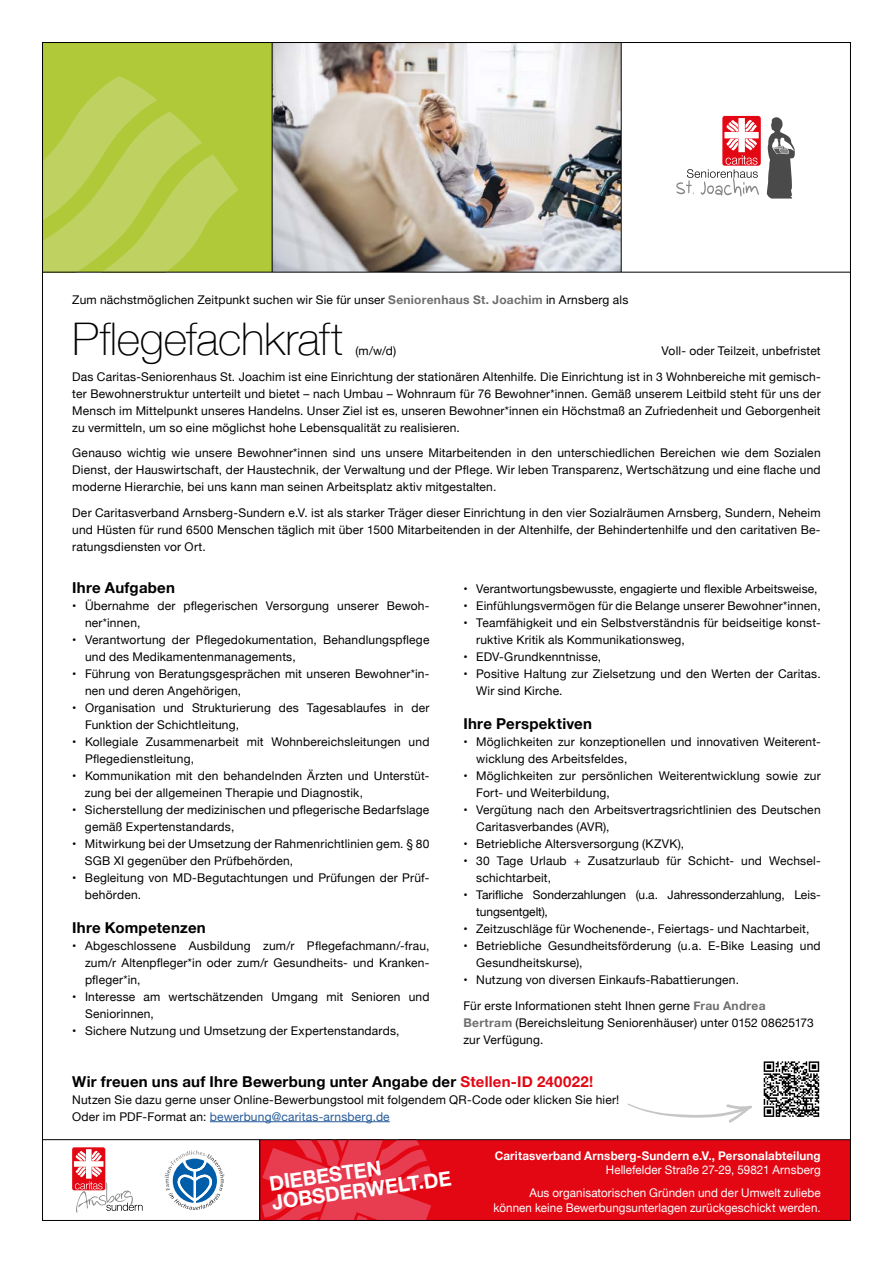
<style>
.page{position:relative;width:893px;height:1263px;background:#fff}
.page>*{position:absolute;margin:0;border:0;box-sizing:border-box;transform-origin:0 0}
.t1{font:100 45px "Helvetica Neue";letter-spacing:-.005em;color:#000}
.t2{font:700 20.55px/19.5px "Helvetica Neue";color:#fff}
.t3{font:700 15px "Helvetica Neue";letter-spacing:.015em;color:#000}
.t4{font:12px/17px "Helvetica Neue";letter-spacing:.015em;color:#000}
.t5{font:12px/23px "Helvetica Neue";letter-spacing:.005em;color:#fff;text-align:right}
.t6{font:12px/17px "Helvetica Neue";letter-spacing:-.005em;color:#000}
.t7{font:700 12px "Helvetica Neue";letter-spacing:.015em;color:#fff}
.s1{font-weight:700;color:#706f6f}
.s2{color:#e30613}
.s3{color:#275b9b}
</style>
<div class="page">
<svg style="left:72px;top:1147px;width:71px;height:66px"></svg>
<svg style="left:165px;top:1150px;width:59px;height:60px"></svg>
<div style="left:43px;top:43px;width:229px;height:229px;background:#afc938"></div>
<svg style="left:44px;top:76px;width:194px;height:196px"></svg>
<div style="left:259px;top:1140px;width:591px;height:80px;background:#e30613"></div>
<svg style="left:262px;top:1140px;width:170px;height:79px"></svg>
<img style="left:273px;top:44px;width:348px;height:228px">
<hr style="left:210px;top:1121px;width:180px;height:1px;background:#275b9b">
<svg style="left:763px;top:1061px;width:57px;height:56px"></svg>
<svg style="left:764px;top:1061px;width:55px;height:56px"></svg>
<svg style="left:627px;top:1103px;width:125px;height:20px"></svg>
<svg style="left:676px;top:115px;width:119px;height:84px"></svg>
<hr style="left:43px;top:1139px;width:807px;height:1px;background:#000">
<hr style="left:259px;top:1140px;width:1px;height:80px;background:#000">
<hr style="left:43px;top:272px;width:807px;height:1px;background:#000">
<hr style="left:621px;top:43px;width:1px;height:229px;background:#000">
<hr style="left:272px;top:43px;width:1px;height:229px;background:#000">
<p class="t4" style="left:72px;top:292px;width:558px">Zum nächstmöglichen Zeitpunkt suchen wir Sie für unser <span class="s1">Seniorenhaus St. Joachim</span> in Arnsberg als</p>
<h1 class="t1" style="left:72px;top:305px;width:272px">Pflegefachkraft</h1>
<p class="t4" style="left:355px;top:343px;width:42px">(m/w/d)</p>
<p class="t4" style="left:72px;top:339px;width:750px;line-height:25.5px;text-align:right">Voll- oder Teilzeit, unbefristet<br>Das Caritas-Seniorenhaus St. Joachim ist eine Einrichtung der stationären Altenhilfe. Die Einrichtung ist in 3 Wohnbereiche mit gemisch-</p>
<p class="t4" style="left:72px;top:386px;width:750px;text-align:justify">ter Bewohnerstruktur unterteilt und bietet – nach Umbau – Wohnraum für 76 Bewohner*innen. Gemäß unserem Leitbild steht für uns der Mensch im Mittelpunkt unseres Handelns. Unser Ziel ist es, unseren Bewohner*innen ein Höchstmaß an Zufriedenheit und Geborgenheit zu vermitteln, um so eine möglichst hohe Lebensqualität zu realisieren.</p>
<p class="t4" style="left:72px;top:445px;width:750px;text-align:justify">Genauso wichtig wie unsere Bewohner*innen sind uns unsere Mitarbeitenden in den unterschiedlichen Bereichen wie dem Sozialen Dienst, der Hauswirtschaft, der Haustechnik, der Verwaltung und der Pflege. Wir leben Transparenz, Wertschätzung und eine flache und moderne Hierarchie, bei uns kann man seinen Arbeitsplatz aktiv mitgestalten.</p>
<p class="t4" style="left:72px;top:505px;width:750px;text-align:justify">Der Caritasverband Arnsberg-Sundern e.V. ist als starker Träger dieser Einrichtung in den vier Sozialräumen Arnsberg, Sundern, Neheim und Hüsten für rund 6500 Menschen täglich mit über 1500 Mitarbeitenden in der Altenhilfe, der Behindertenhilfe und den caritativen Be&shy;ratungsdiensten vor Ort.</p>
<p class="t3" style="left:72px;top:576px;width:104px">Ihre Aufgaben</p>
<p class="t4" style="left:85px;top:598px;width:346px;text-indent:-13px">• Übernahme der pflegerischen Versorgung unserer Bewoh&shy;ner*innen,</p>
<p class="t4" style="left:85px;top:632px;width:346px;text-indent:-13px">• Verantwortung der Pflegedokumentation, Behandlungspflege und des Medikamentenmanagements,</p>
<p class="t4" style="left:85px;top:666px;width:346px;text-indent:-13px">• Führung von Beratungsgesprächen mit unseren Bewohner*in&shy;nen und deren Angehörigen,</p>
<p class="t4" style="left:85px;top:700px;width:346px;text-indent:-13px">• Organisation und Strukturierung des Tagesablaufes in der<br>Funktion der Schichtleitung,</p>
<p class="t4" style="left:85px;top:734px;width:346px;text-indent:-13px">• Kollegiale Zusammenarbeit mit Wohnbereichsleitungen und<br>Pflegedienstleitung,</p>
<p class="t4" style="left:85px;top:768px;width:346px;text-indent:-13px">• Kommunikation mit den behandelnden Ärzten und Unterstüt&shy;zung bei der allgemeinen Therapie und Diagnostik,</p>
<p class="t4" style="left:85px;top:802px;width:346px;text-indent:-13px">• Sicherstellung der medizinischen und pflegerische Bedarfslage gemäß Expertenstandards,</p>
<p class="t4" style="left:85px;top:836px;width:346px;text-indent:-13px">• Mitwirkung bei der Umsetzung der Rahmenrichtlinien gem. § 80<br>SGB XI gegenüber den Prüfbehörden,</p>
<p class="t4" style="left:85px;top:870px;width:346px;text-indent:-13px">• Begleitung von MD-Begutachtungen und Prüfungen der Prüf&shy;behörden.</p>
<p class="t3" style="left:72px;top:916px;width:135px">Ihre Kompetenzen</p>
<p class="t4" style="left:85px;top:938px;width:346px;text-align:justify;text-indent:-13px">• Abgeschlossene Ausbildung zum/r Pflegefachmann/-frau, zum/r Altenpfleger*in oder zum/r Gesundheits- und Kranken&shy;pfleger*in,</p>
<p class="t4" style="left:85px;top:989px;width:346px;text-indent:-13px">• Interesse am wertschätzenden Umgang mit Senioren und<br>Seniorinnen,</p>
<p class="t4" style="left:72px;top:1023px;width:329px">• Sichere Nutzung und Umsetzung der Expertenstandards,</p>
<p class="t4" style="left:463px;top:581px;width:355px">• Verantwortungsbewusste, engagierte und flexible Arbeitsweise,</p>
<p class="t4" style="left:463px;top:598px;width:359px">• Einfühlungsvermögen für die Belange unserer Bewohner*innen,</p>
<p class="t4" style="left:476px;top:615px;width:346px;text-indent:-13px">• Teamfähigkeit und ein Selbstverständnis für beidseitige konst&shy;ruktive Kritik als Kommunikationsweg,</p>
<p class="t4" style="left:463px;top:649px;width:139px">• EDV-Grundkenntnisse,</p>
<p class="t4" style="left:476px;top:666px;width:346px;text-indent:-13px">• Positive Haltung zur Zielsetzung und den Werten der Caritas.<br>Wir sind Kirche.</p>
<p class="t3" style="left:463px;top:712px;width:130px">Ihre Perspektiven</p>
<p class="t4" style="left:476px;top:734px;width:346px;text-indent:-13px">• Möglichkeiten zur konzeptionellen und innovativen Weiterent&shy;wicklung des Arbeitsfeldes,</p>
<p class="t4" style="left:476px;top:768px;width:346px;text-indent:-13px">• Möglichkeiten zur persönlichen Weiterentwicklung sowie zur<br>Fort- und Weiterbildung,</p>
<p class="t4" style="left:476px;top:802px;width:346px;text-indent:-13px">• Vergütung nach den Arbeitsvertragsrichtlinien des Deutschen<br>Caritasverbandes (AVR),</p>
<p class="t4" style="left:463px;top:836px;width:222px">• Betriebliche Altersversorgung (KZVK),</p>
<p class="t4" style="left:476px;top:853px;width:346px;text-indent:-13px">• 30 Tage Urlaub + Zusatzurlaub für Schicht- und Wechsel&shy;schichtarbeit,</p>
<p class="t6" style="left:476px;top:887px;width:346px;text-indent:-13px">• Tarifliche Sonderzahlungen (u.a. Jahressonderzahlung, Leis&shy;tungsentgelt),</p>
<p class="t4" style="left:463px;top:921px;width:347px">• Zeitzuschläge für Wochenende-, Feiertags- und Nachtarbeit,</p>
<p class="t4" style="left:476px;top:938px;width:346px;text-indent:-13px">• Betriebliche Gesundheitsförderung (u.a. E-Bike Leasing und<br>Gesundheitskurse),</p>
<p class="t4" style="left:463px;top:968px;width:304px;line-height:25.5px">• Nutzung von diversen Einkaufs-Rabattierungen.<br>Für erste Informationen steht Ihnen gerne <span class="s1">Frau Andrea</span></p>
<p class="t4" style="left:463px;top:1015px;width:352px"><span class="s1">Bertram</span> (Bereichsleitung Seniorenhäuser) unter 0152 08625173 zur Verfügung.</p>
<p class="t3" style="left:72px;top:1069px;width:523px">Wir freuen uns auf Ihre Bewerbung unter Angabe der <span class="s2">Stellen-ID 240022!</span></p>
<p class="t4" style="left:72px;top:1091px;width:549px">Nutzen Sie dazu gerne unser Online-Bewerbungstool mit folgendem QR-Code oder klicken Sie hier!<br>Oder im PDF-Format an: <span class="s3">bewerbung@caritas-arnsberg.de</span></p>
<h2 class="t2" style="left:268px;top:1174px;width:182px;rotate:-8deg">DIEBESTEN<br>JOBSDERWELT.DE</h2>
<p class="t7" style="left:495px;top:1146px;width:327px">Caritasverband Arnsberg-Sundern e.V., Personalabteilung</p>
<p class="t5" style="left:530px;top:1159px;width:293px">Hellefelder Straße 27-29, 59821 Arnsberg<br>Aus organisatorischen Gründen und der Umwelt zuliebe</p>
<p class="t5" style="left:494px;top:1197px;width:329px">können keine Bewerbungsunterlagen zurückgeschickt werden.</p>
</div>
